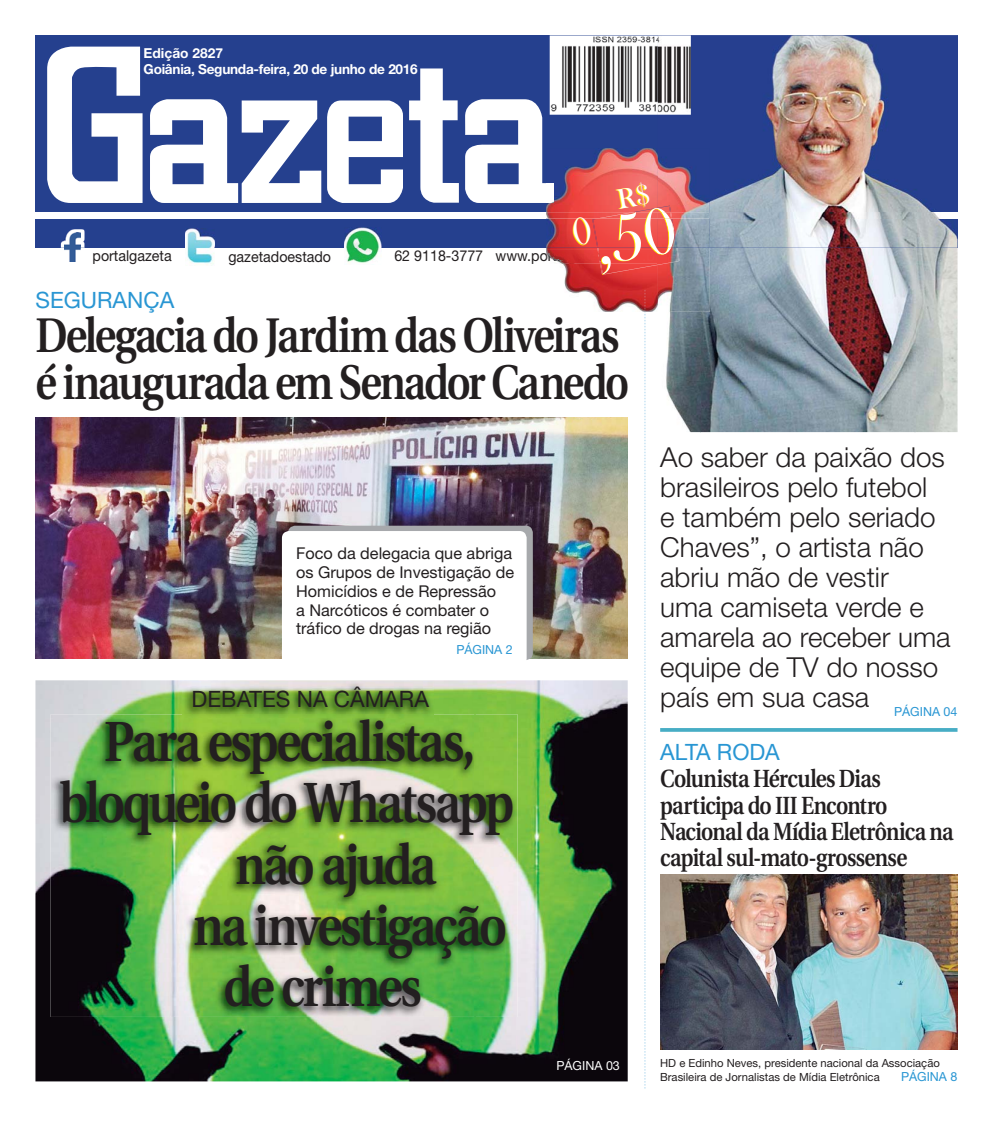
<style>
.page{position:relative;width:993px;height:1124px;background:#fff}
.page>*{position:absolute;margin:0;border:0;box-sizing:border-box;transform-origin:0 0}
.t1{font:68.25px "Bask Old Face";color:#fff}
.t2{font:600 56.38px "Utopia";letter-spacing:-.05em;color:#231f20;scale:.85 1}
.t3{font:600 48.5px/46.8px "Utopia";letter-spacing:-.05em;color:#231f20;scale:.85 1}
.t4{font:300 27.5px/30px "Helvetica Neue";color:#231f20}
.t5{font:600 24.75px/26.2px "Utopia";letter-spacing:-.03em;color:#231f20;scale:.85 1}
.t6{font:22.5px "Helvetica Neue";color:#2996d3}
.t7{font:22.5px "Helvetica Neue";color:#231f20}
.t8{font:16.25px/18.8px "Helvetica Neue";color:#231f20}
.t9{font:15px "Helvetica Neue";color:#231f20;scale:.95 1}
.t10{font:700 13.75px/16.5px "Helvetica Neue";letter-spacing:-.02em;color:#fff}
.t11{font:12.5px "Helvetica Neue";color:#2996d3}
.t12{font:12.5px "Helvetica Neue";color:#fff}
.t13{font:11.25px/14.1px "Helvetica Neue";color:#231f20}
.s1{color:#a32425}
.s2{color:#cd2629}
.s3{color:#d22c2c}
.s4{color:#e43d39}
.s5{color:#ec423e}
.s6{color:#ee423f}
.s7{color:#ef433f}
.s8{color:#ef4743}
.s9{color:#ef4541}
</style>
<div class="page">
<img style="left:35px;top:680px;width:592px;height:401px">
<hr style="left:660px;top:728px;width:297px;height:3px;background:#47adc5">
<div style="left:35px;top:35px;width:922px;height:212px;background:#25408e"></div>
<svg style="left:47px;top:47px;width:95px;height:156px"></svg>
<svg style="left:465px;top:99px;width:81px;height:104px"></svg>
<svg style="left:150px;top:99px;width:171px;height:104px"></svg>
<svg style="left:327px;top:100px;width:76px;height:103px"></svg>
<svg style="left:409px;top:68px;width:50px;height:135px"></svg>
<div style="left:35px;top:212px;width:922px;height:6px;background:#fff"></div>
<img style="left:61px;top:229px;width:23px;height:21px">
<img style="left:65px;top:233px;width:16px;height:29px">
<img style="left:185px;top:229px;width:29px;height:36px">
<img style="left:344px;top:228px;width:37px;height:35px">
<img style="left:549px;top:35px;width:108px;height:80px">
<img style="left:563px;top:264px;width:94px;height:48px">
<svg style="left:644px;top:290px;width:1px;height:798px"></svg>
<img style="left:546px;top:247px;width:51px;height:3px">
<img style="left:546px;top:148px;width:111px;height:99px">
<img style="left:546px;top:183px;width:7px;height:20px">
<img style="left:546px;top:212px;width:47px;height:6px">
<img style="left:546px;top:250px;width:51px;height:14px">
<img style="left:597px;top:247px;width:60px;height:28px">
<img style="left:592px;top:219px;width:1px;height:28px">
<img style="left:597px;top:250px;width:1px;height:14px">
<img style="left:598px;top:247px;width:59px;height:27px">
<img style="left:593px;top:208px;width:64px;height:39px">
<img style="left:598px;top:212px;width:59px;height:6px">
<img style="left:598px;top:250px;width:59px;height:14px">
<img style="left:914px;top:247px;width:43px;height:185px">
<img style="left:700px;top:247px;width:214px;height:185px">
<img style="left:666px;top:312px;width:34px;height:120px">
<img style="left:657px;top:35px;width:300px;height:212px">
<img style="left:709px;top:212px;width:248px;height:6px">
<img style="left:657px;top:148px;width:52px;height:164px">
<img style="left:657px;top:264px;width:21px;height:1px">
<img style="left:678px;top:247px;width:1px;height:14px">
<img style="left:671px;top:206px;width:7px;height:58px">
<img style="left:671px;top:247px;width:2px;height:8px">
<img style="left:657px;top:206px;width:19px;height:41px">
<img style="left:657px;top:208px;width:16px;height:39px">
<img style="left:657px;top:212px;width:14px;height:6px">
<svg style="left:657px;top:247px;width:14px;height:17px"></svg>
<img style="left:50px;top:714px;width:467px;height:302px">
<img style="left:183px;top:681px;width:250px;height:36px">
<img style="left:35px;top:417px;width:592px;height:241px">
<div style="left:288px;top:525px;width:244px;height:135px;background:#a7a9ac;border-radius:7px"></div>
<div style="left:282px;top:531px;width:244px;height:134px;background:#fff;border-radius:7px"></div>
<img style="left:660px;top:874px;width:297px;height:174px">
<svg style="left:616px;top:182px;width:34px;height:26px"></svg>
<p class="t10" style="left:144px;top:46px;width:275px">Edição 2827<br>Goiânia, Segunda-feira, 20 de junho de 2016</p>
<h1 class="t1" style="left:569px;top:218px;width:104px;rotate:-10deg"><sup>0</sup>,50</h1>
<p class="t9" style="left:92px;top:250px;width:85px">portalgazeta</p>
<p class="t9" style="left:228px;top:251px;width:110px">gazetadoestado</p>
<p class="t9" style="left:394px;top:250px;width:280px">62 9118-3777 www.po<span class="s1">rt</span><span class="s2">al</span><span class="s3">ga</span><span class="s4">ze</span><span class="s5">t</span><span class="s6">a</span><span class="s7">.com</span><span class="s8">.b</span><span class="s9">r</span></p>
<p class="t6" style="left:35px;top:292px;width:140px">SEGURANÇA</p>
<h3 class="t3" style="left:35px;top:316px;width:700px">Delegacia do Jardim das Oliveiras é inaugurada em Senador Canedo</h3>
<p class="t8" style="left:296px;top:545px;width:219px">Foco da delegacia que abriga os Grupos de Investigação de<br>Homicídios e de Repressão<br>a Narcóticos é combater o tráfico de drogas na região</p>
<p class="t11" style="left:456px;top:644px;width:58px">PÁGINA 2</p>
<p class="t7" style="left:191px;top:691px;width:239px">DEBATES NA CÂMARA</p>
<h2 class="t2" style="left:104px;top:719px;width:438px">Para especialistas,</h2>
<h2 class="t2" style="left:60px;top:780px;width:536px">bloqueio do Whatsapp</h2>
<h2 class="t2" style="left:235px;top:841px;width:237px">não ajuda</h2>
<h2 class="t2" style="left:193px;top:903px;width:370px">na investigação</h2>
<h2 class="t2" style="left:223px;top:964px;width:235px">de crimes</h2>
<p class="t12" style="left:556px;top:1060px;width:65px">PÁGINA 03</p>
<p class="t4" style="left:660px;top:444px;width:292px">Ao saber da paixão dos brasileiros pelo futebol<br>e também pelo seriado<br>Chaves”, o artista não abriu mão de vestir<br>uma camiseta verde e amarela ao receber uma equipe de TV do nosso país em sua casa</p>
<p class="t11" style="left:893px;top:706px;width:65px">PÁGINA 04</p>
<p class="t6" style="left:660px;top:743px;width:121px">ALTA RODA</p>
<p class="t5" style="left:660px;top:767px;width:347px">Colunista Hércules Dias participa do III Encontro<br>Nacional da Mídia Eletrônica na capital sul-mato-grossense</p>
<p class="t13" style="left:660px;top:1057px;width:281px">HD e Edinho Neves, presidente nacional da Associação<br>Brasileira de Jornalistas de Mídia Eletrônica</p>
<p class="t11" style="left:900px;top:1071px;width:58px">PÁGINA 8</p>
</div>
